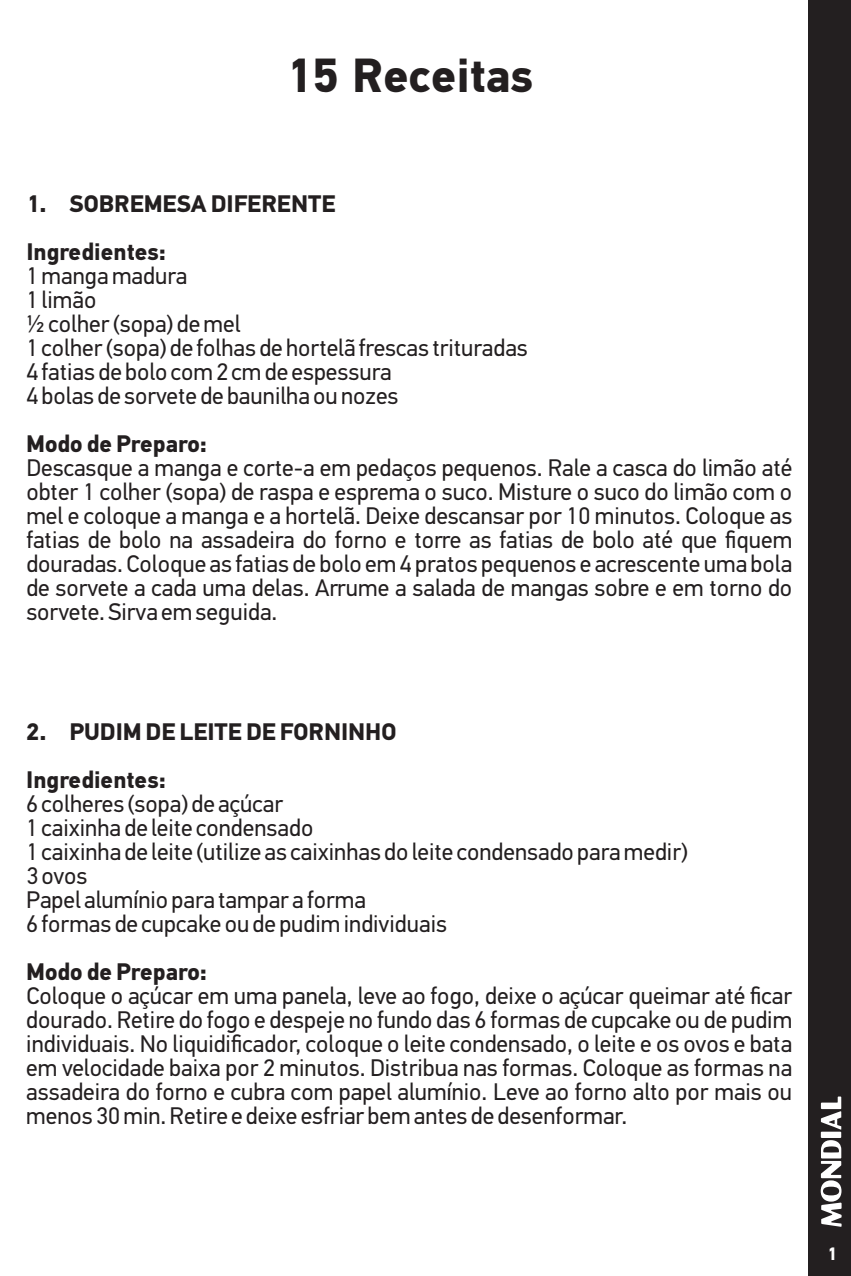
<style>
.page{position:relative;width:851px;height:1276px;background:#fff}
.page>*{position:absolute;margin:0;border:0;box-sizing:border-box;transform-origin:0 0}
.t1{font:700 48px "PF Din Text Pro";color:#231f20}
.t2{font:24px/24px "PF Din Text Pro";color:#231f20}
.t3{font:700 24px/48px "PF Din Text Pro";color:#231f20}
.t4{font:700 18px "PF Din Text Pro";color:#fff}
</style>
<div class="page">
<div style="left:808px;top:0;width:42px;height:1276px;background:#231f20"></div>
<svg style="left:820px;top:1096px;width:21px;height:130px"></svg>
<h1 class="t1" style="left:286px;top:56px;width:249px">15 Receitas</h1>
<p class="t3" style="left:26px;top:182px;width:310px">1. SOBREMESA DIFERENTE</p>
<p class="t3" style="left:26px;top:230px;width:141px">Ingredientes:</p>
<p class="t2" style="left:26px;top:254px;width:215px;line-height:48px">1 manga madura<br>½ colher (sopa) de mel</p>
<p class="t2" style="left:26px;top:338px;width:503px">1 colher (sopa) de folhas de hortelã frescas trituradas<br>4 fatias de bolo com 2 cm de espessura<br>4 bolas de sorvete de baunilha ou nozes</p>
<p class="t2" style="left:26px;top:290px;width:71px">1 limão</p>
<p class="t3" style="left:26px;top:422px;width:182px">Modo de Preparo:</p>
<p class="t2" style="left:26px;top:458px;width:767px;text-align:justify">Descasque a manga e corte-a em pedaços pequenos. Rale a casca do limão até obter 1 colher (sopa) de raspa e esprema o suco. Misture o suco do limão com o mel e coloque a manga e a hortelã. Deixe descansar por 10 minutos. Coloque as fatias de bolo na assadeira do forno e torre as fatias de bolo até que fiquem douradas. Coloque as fatias de bolo em 4 pratos pequenos e acrescente uma bola de sorvete a cada uma delas. Arrume a salada de mangas sobre e em torno do sorvete. Sirva em seguida.</p>
<p class="t3" style="left:26px;top:710px;width:371px">2. PUDIM DE LEITE DE FORNINHO<br>Ingredientes:</p>
<p class="t2" style="left:26px;top:794px;width:258px">6 colheres (sopa) de açúcar</p>
<p class="t2" style="left:26px;top:818px;width:288px">1 caixinha de leite condensado</p>
<p class="t2" style="left:26px;top:842px;width:663px">1 caixinha de leite (utilize as caixinhas do leite condensado para medir)<br>3 ovos</p>
<p class="t2" style="left:26px;top:890px;width:341px">Papel alumínio para tampar a forma</p>
<p class="t2" style="left:26px;top:914px;width:422px">6 formas de cupcake ou de pudim individuais</p>
<p class="t3" style="left:26px;top:950px;width:182px">Modo de Preparo:</p>
<p class="t2" style="left:26px;top:986px;width:767px;text-align:justify">Coloque o açúcar em uma panela, leve ao fogo, deixe o açúcar queimar até ficar dourado. Retire do fogo e despeje no fundo das 6 formas de cupcake ou de pudim individuais. No liquidificador, coloque o leite condensado, o leite e os ovos e bata em velocidade baixa por 2 minutos. Distribua nas formas. Coloque as formas na assadeira do forno e cubra com papel alumínio. Leve ao forno alto por mais ou menos 30 min. Retire e deixe esfriar bem antes de desenformar.</p>
<p class="t4" style="left:827px;top:1246px;width:11px">1</p>
</div>
